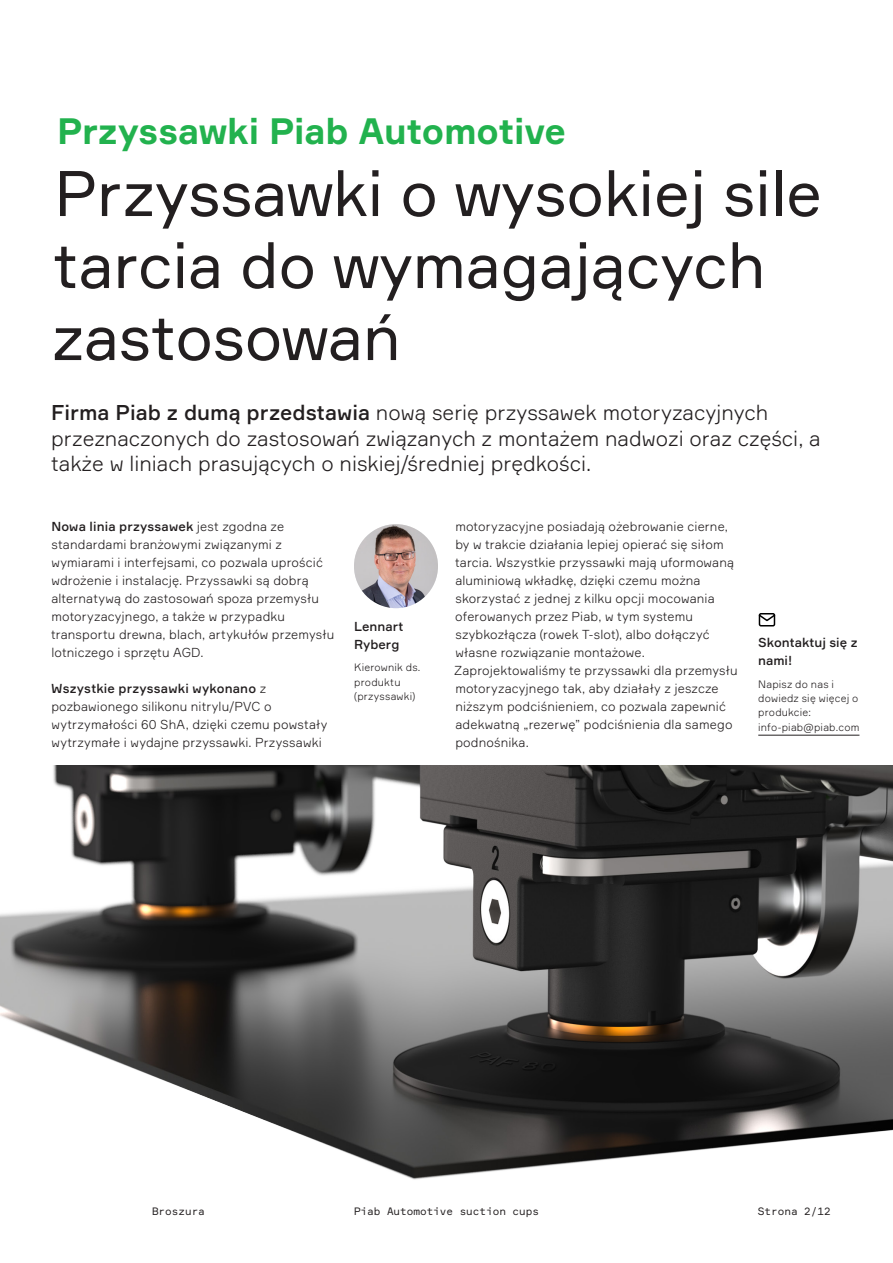
<style>
.page{position:relative;width:893px;height:1263px;background:#fff}
.page>*{position:absolute;margin:0;border:0;box-sizing:border-box;transform-origin:0 0}
.Heading_44_48{font:63px/72px "Formular";letter-spacing:-.005em;color:#231f20}
._24_30_Pre-header_gr{font:700 36px "Formular";letter-spacing:-.005em;color:#22b24e}
.Preamble{font:300 21px/25.2px "Formular";color:#231f20}
.Body__bold_input{font:300 12.75px/18px "Formular";letter-spacing:.01em;color:#231f20}
.Heading_8_5_-_Semibo{font:500 12.75px/18px "Formular";color:#231f20}
.Small_body{font:300 10.5px/14.2px "Formular";letter-spacing:.02em;color:#231f20}
.t1{font:10.5px "Formular Mono";color:#231f20}
.s1{font-weight:500}
</style>
<div class="page">
<img style="left:0;top:765px;width:893px;height:415px">
<img style="left:354px;top:524px;width:84px;height:84px;border-radius:42px">
<hr style="left:758px;top:735px;width:101px;height:1px;background:#231f20">
<div style="left:759px;top:613px;width:16px;height:13px;border:2px solid #000;border-radius:2px"></div>
<svg style="left:758px;top:613px;width:18px;height:9px"></svg>
<p class="_24_30_Pre-header_gr" style="left:57px;top:109px;width:510px">Przyssawki Piab Automotive</p>
<p class="Heading_44_48" style="left:52px;top:156px;width:772px">Przyssawki o wysokiej sile tarcia do wymagających zastosowań</p>
<p class="Preamble" style="left:51px;top:400px;width:771px"><span class="s1">Firma Piab z dumą przedstawia</span> nową serię przyssawek motoryzacyjnych przeznaczonych do zastosowań związanych z montażem nadwozi oraz części, a także w liniach prasujących o niskiej/średniej prędkości.</p>
<p class="Body__bold_input" style="left:51px;top:517px;width:285px"><span class="s1">Nowa linia przyssawek</span> jest zgodna ze standardami branżowymi związanymi z wymiarami i interfejsami, co pozwala uprościć wdrożenie i instalację. Przyssawki są dobrą alternatywą do zastosowań spoza przemysłu motoryzacyjnego, a także w przypadku transportu drewna, blach, artykułów przemysłu lotniczego i sprzętu AGD.</p>
<p class="Body__bold_input" style="left:51px;top:679px;width:278px"><span class="s1">Wszystkie przyssawki wykonano</span> z pozbawionego silikonu nitrylu/PVC o wytrzymałości 60 ShA, dzięki czemu powstały wytrzymałe i wydajne przyssawki. Przyssawki</p>
<p class="Heading_8_5_-_Semibo" style="left:354px;top:617px;width:51px">Lennart<br>Ryberg</p>
<p class="Small_body" style="left:354px;top:660px;width:68px">Kierownik ds. produktu (przyssawki)</p>
<p class="Body__bold_input" style="left:454px;top:517px;width:285px">motoryzacyjne posiadają ożebrowanie cierne, by w trakcie działania lepiej opierać się siłom tarcia. Wszystkie przyssawki mają uformowaną aluminiową wkładkę, dzięki czemu można skorzystać z jednej z kilku opcji mocowania oferowanych przez Piab, w tym systemu szybkozłącza (rowek T-slot), albo dołączyć własne rozwiązanie montażowe.<br>Zaprojektowaliśmy te przyssawki dla przemysłu motoryzacyjnego tak, aby działały z jeszcze niższym podciśnieniem, co pozwala zapewnić adekwatną „rezerwę” podciśnienia dla samego podnośnika.</p>
<p class="Heading_8_5_-_Semibo" style="left:758px;top:633px;width:101px">Skontaktuj się z nami!</p>
<p class="Small_body" style="left:758px;top:677px;width:103px">Napisz do nas i dowiedz się więcej o produkcie: info-piab@piab.com</p>
<p class="t1" style="left:152px;top:1205px;width:54px">Broszura</p>
<p class="t1" style="left:354px;top:1205px;width:186px">Piab Automotive suction cups</p>
<p class="t1" style="left:758px;top:1205px;width:74px">Strona 2/12</p>
</div>
